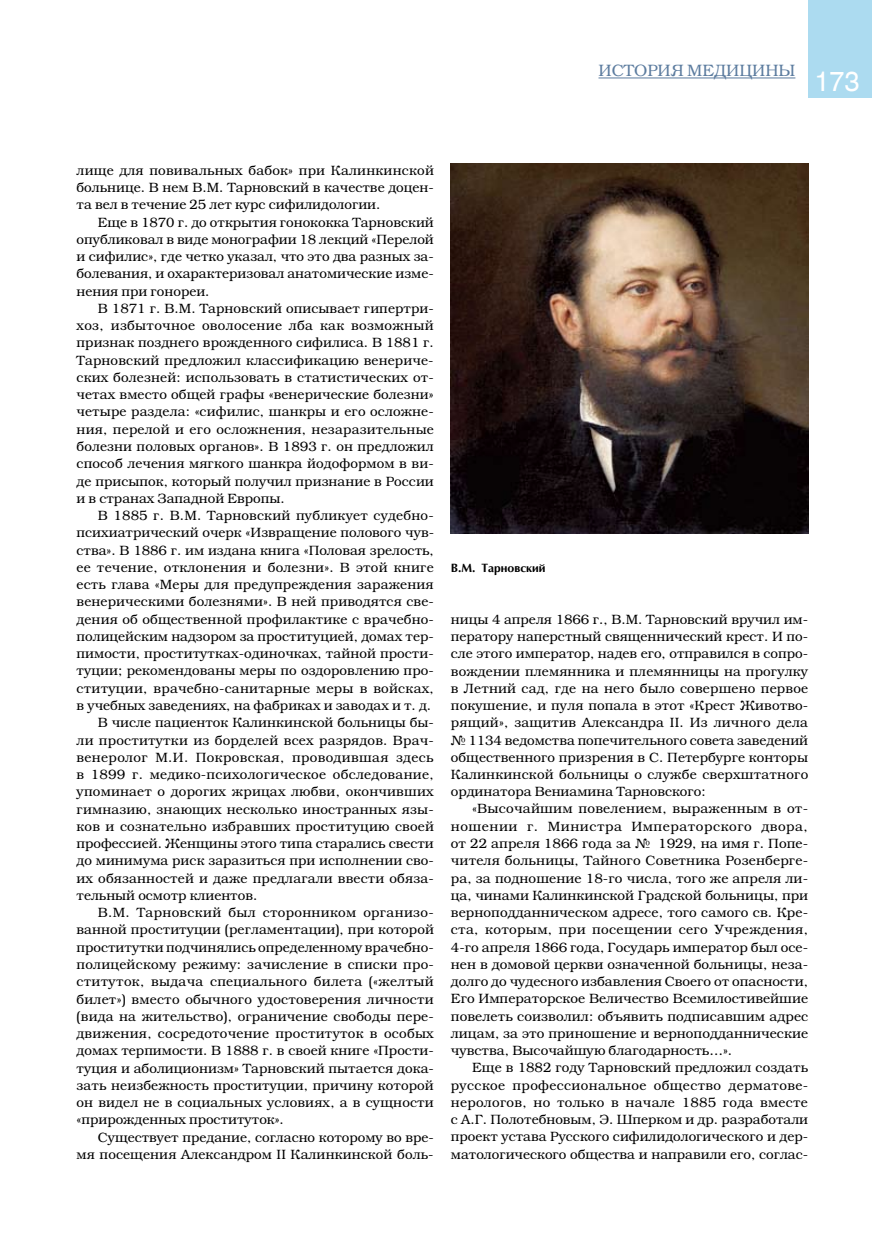
<style>
.page{position:relative;width:872px;height:1234px;background:#fff}
.page>*{position:absolute;margin:0;border:0;box-sizing:border-box;transform-origin:0 0}
.t1{font:27px "Helios";color:#fff}
.t2{font:300 16.5px "Bookman C";color:#5c7c9f}
.t3{font:300 13.5px/17.2px "Bookman C";letter-spacing:.005em;color:#000;text-align:justify}
.t4{font:300 13.5px "Bookman C";letter-spacing:.025em;color:#000}
.t5{font:700 12px "AG Optima";color:#000}
</style>
<div class="page">
<div style="left:808px;top:0;width:64px;height:98px;background:#acdbf0"></div>
<hr style="left:598px;top:77px;width:197px;height:1px;background:#5c7c9f">
<img style="left:451px;top:164px;width:357px;height:369px">
<p class="t2" style="left:598px;top:61px;width:198px">ИСТОРИЯ МЕДИЦИНЫ</p>
<h1 class="t1" style="left:814px;top:67px;width:47px">173</h1>
<p class="t3" style="left:77px;top:161px;width:359px">лище для повивальных бабок» при Калинкинской больнице. В нем В.М. Тарновский в качестве доцен&shy;та вел в течение 25 лет курс сифилидологии.</p>
<p class="t3" style="left:77px;top:213px;width:359px;text-indent:21px">Еще в 1870 г. до открытия гонококка Тарновский опубликовал в виде монографии 18 лекций «Перелой и сифилис», где четко указал, что это два разных за&shy;болевания, и охарактеризовал анатомические изме&shy;нения при гонореи.</p>
<p class="t3" style="left:77px;top:299px;width:359px;text-indent:21px">В 1871 г. В.М. Тарновский описывает гипертри&shy;хоз, избыточное оволосение лба как возможный признак позднего врожденного сифилиса. В 1881 г.<br>Тарновский предложил классификацию венериче&shy;ских болезней: использовать в статистических от&shy;четах вместо общей графы «венерические болезни» четыре раздела: «сифилис, шанкры и его осложне&shy;ния, перелой и его осложнения, незаразительные болезни половых органов». В 1893 г. он предложил способ лечения мягкого шанкра йодоформом в ви&shy;де присыпок, который получил признание в России и в странах Западной Европы.</p>
<p class="t3" style="left:98px;top:506px;width:337px">В 1885 г. В.М. Тарновский публикует судебно-</p>
<p class="t3" style="left:77px;top:524px;width:359px">психиатрический очерк «Извращение полового чув-</p>
<p class="t3" style="left:77px;top:541px;width:359px">ства». В 1886 г. им издана книга «Половая зрелость,</p>
<p class="t3" style="left:77px;top:558px;width:359px">ее течение, отклонения и болезни». В этой книге</p>
<p class="t3" style="left:77px;top:575px;width:359px">есть глава «Меры для предупреждения заражения</p>
<p class="t3" style="left:77px;top:593px;width:359px">венерическими болезнями». В ней приводятся све-</p>
<p class="t3" style="left:77px;top:610px;width:359px">дения об общественной профилактике c врачебно-</p>
<p class="t3" style="left:77px;top:627px;width:359px">полицейским надзором за проституцией, домах тер-</p>
<p class="t3" style="left:77px;top:644px;width:359px">пимости, проститутках-одиночках, тайной прости-</p>
<p class="t3" style="left:77px;top:662px;width:359px">туции; рекомендованы меры по оздоровлению про-</p>
<p class="t3" style="left:77px;top:679px;width:359px">ституции, врачебно-санитарные меры в войсках,</p>
<p class="t3" style="left:77px;top:696px;width:356px">в учебных заведениях, на фабриках и заводах и т. д.</p>
<p class="t3" style="left:98px;top:713px;width:338px">В числе пациенток Калинкинской больницы бы-</p>
<p class="t3" style="left:77px;top:731px;width:359px">ли проститутки из борделей всех разрядов. Врач-</p>
<p class="t4" style="left:77px;top:749px;width:358px">венеролог М.И. Покровская, проводившая здесь</p>
<p class="t3" style="left:77px;top:765px;width:359px">в 1899 г. медико-психологическое обследование,</p>
<p class="t3" style="left:77px;top:782px;width:359px">упоминает о дорогих жрицах любви, окончивших</p>
<p class="t3" style="left:77px;top:800px;width:359px">гимназию, знающих несколько иностранных язы-</p>
<p class="t3" style="left:77px;top:817px;width:359px">ков и сознательно избравших проституцию своей</p>
<p class="t3" style="left:77px;top:834px;width:359px">профессией. Женщины этого типа старались свести</p>
<p class="t3" style="left:77px;top:852px;width:359px">до минимума риск заразиться при исполнении сво-</p>
<p class="t3" style="left:77px;top:869px;width:359px">их обязанностей и даже предлагали ввести обяза-</p>
<p class="t3" style="left:77px;top:886px;width:182px">тельный осмотр клиентов.</p>
<p class="t4" style="left:98px;top:904px;width:337px">В.М. Тарновский был сторонником организо-</p>
<p class="t3" style="left:77px;top:921px;width:359px">ванной проституции (регламентации), при которой</p>
<p class="t3" style="left:77px;top:938px;width:359px">проститутки подчинялись определенному врачебно-</p>
<p class="t3" style="left:77px;top:955px;width:359px">полицейскому режиму: зачисление в списки про-</p>
<p class="t3" style="left:77px;top:972px;width:358px">ституток, выдача специального билета («желтый</p>
<p class="t3" style="left:77px;top:990px;width:358px">билет») вместо обычного удостоверения личности</p>
<p class="t3" style="left:77px;top:1007px;width:359px">(вида на жительство), ограничение свободы пере-</p>
<p class="t3" style="left:77px;top:1024px;width:359px">движения, сосредоточение проституток в особых</p>
<p class="t3" style="left:77px;top:1041px;width:359px">домах терпимости. В 1888 г. в своей книге «Прости-</p>
<p class="t3" style="left:77px;top:1059px;width:359px">туция и аболиционизм» Тарновский пытается дока-</p>
<p class="t3" style="left:77px;top:1076px;width:359px">зать неизбежность проституции, причину которой</p>
<p class="t3" style="left:77px;top:1093px;width:359px">он видел не в социальных условиях, а в сущности</p>
<p class="t3" style="left:77px;top:1110px;width:209px">«прирожденных проституток».</p>
<p class="t3" style="left:98px;top:1128px;width:337px">Существует предание, согласно которому во вре-</p>
<p class="t3" style="left:77px;top:1145px;width:359px">мя посещения Александром II Калинкинской боль-</p>
<p class="t5" style="left:451px;top:561px;width:96px">В.М. Тарновский</p>
<p class="t3" style="left:451px;top:610px;width:359px">ницы 4 апреля 1866 г., В.М. Тарновский вручил им&shy;ператору наперстный священнический крест. И по&shy;сле этого император, надев его, отправился в сопро&shy;вождении племянника и племянницы на прогулку в Летний сад, где на него было совершено первое покушение, и пуля попала в этот «Крест Животво&shy;рящий», защитив Александра II. Из личного дела № 1134 ведомства попечительного совета заведений общественного призрения в С. Петербурге конторы Калинкинской больницы о службе сверхштатного ординатора Вениамина Тарновского:</p>
<p class="t3" style="left:451px;top:800px;width:359px;text-indent:21px">«Высочайшим повелением, выраженным в от&shy;ношении г. Министра Императорского двора, от 22 апреля 1866 года за № 1929, на имя г. Попе&shy;чителя больницы, Тайного Советника Розенберге&shy;ра, за подношение 18-го числа, того же апреля ли&shy;ца, чинами Калинкинской Градской больницы, при верноподданническом адресе, того самого св. Кре&shy;ста, которым, при посещении сего Учреждения, 4-го апреля 1866 года, Государь император был осе&shy;нен в домовой церкви означенной больницы, неза&shy;долго до чудесного избавления Своего от опасности, Его Императорское Величество Всемилостивейшие повелеть соизволил: объявить подписавшим адрес лицам, за это приношение и верноподданнические чувства, Высочайшую благодарность…».</p>
<p class="t3" style="left:451px;top:1058px;width:359px;text-indent:21px">Еще в 1882 году Тарновский предложил создать русское профессиональное общество дерматове&shy;нерологов, но только в начале 1885 года вместе с А.Г. Полотебновым, Э. Шперком и др. разработали проект устава Русского сифилидологического и дер&shy;матологического общества и направили его, соглас-</p>
</div>
